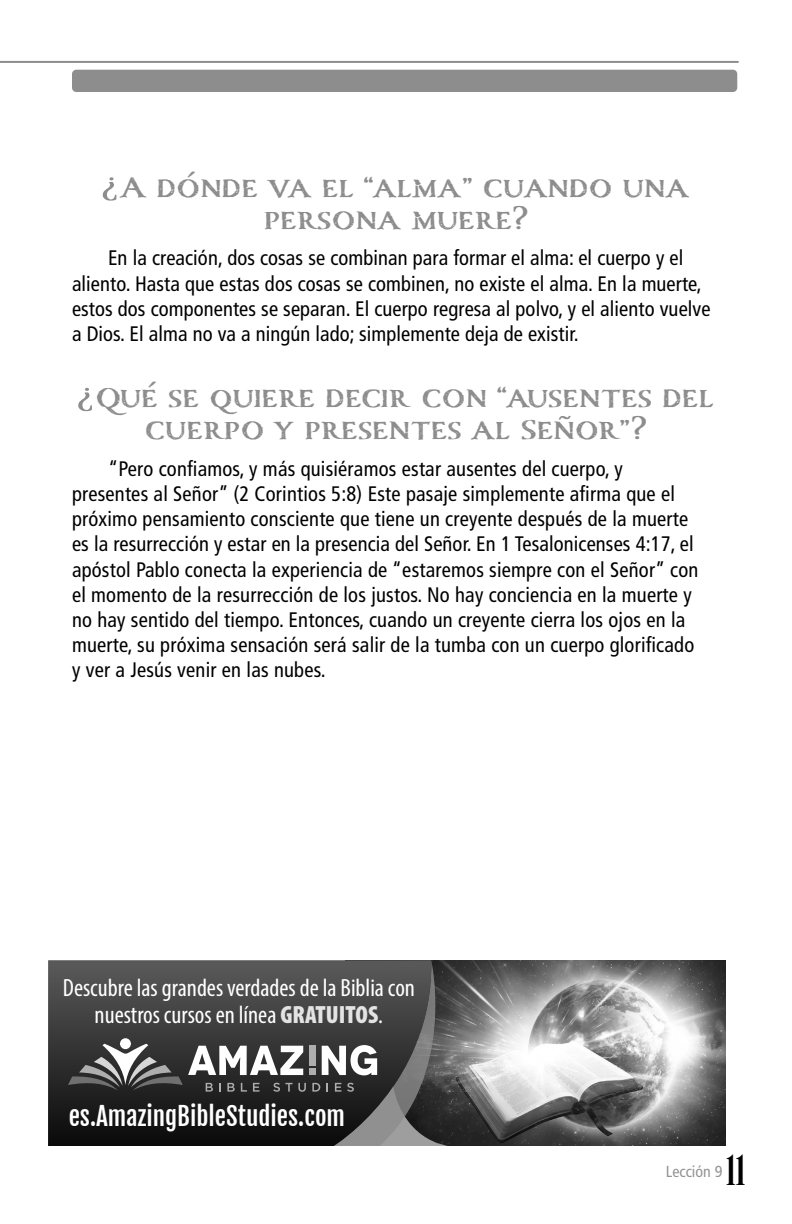
<style>
.page{position:relative;width:792px;height:1224px;background:#fff}
.page>*{position:absolute;margin:0;border:0;box-sizing:border-box;transform-origin:0 0}
.t1{font:44px "Desire Pro";color:#000}
.Further_Study_SubHeaders{font:700 34px/32px "Carta Marina";color:#8d8d8d;text-align:center}
.t2{font:condensed 25px/27px "Myriad Pro";color:#fff;text-align:center}
.t3{font:25px "Fjalla One";color:#fff}
.Main_Copy{font:condensed 21px/25.2px "Frutiger LT Pro";letter-spacing:.01em;color:#000}
.t4{font:condensed 16px "Frutiger LT Pro";color:#949494}
.s1{font-weight:900;color:#e3e3e3}
</style>
<div class="page">
<hr style="left:0;top:61px;width:738px;height:2px;background:#8d8d8d">
<svg style="left:103px;top:177px;width:13px;height:24px"></svg>
<svg style="left:78px;top:388px;width:14px;height:23px"></svg>
<div style="left:72px;top:70px;width:665px;height:22px;background:#8d8d8d;border-radius:4px"></div>
<img style="left:449px;top:960px;width:277px;height:186px">
<svg style="left:48px;top:960px;width:264px;height:186px;background:#343434"></svg>
<svg style="left:312px;top:960px;width:137px;height:186px;background:#505050"></svg>
<div style="left:309px;top:1046px;width:7px;height:20px;background:#aeaeae"></div>
<div style="left:309px;top:1068px;width:7px;height:7px;background:#aeaeae"></div>
<div style="left:120px;top:1038px;width:11px;height:11px;background:#fff;border-radius:50%"></div>
<svg style="left:68px;top:1044px;width:238px;height:48px"></svg>
<p class="Further_Study_SubHeaders" style="left:120px;top:171px;width:571px">A dónde va el “alma” cuando una persona muere?</p>
<p class="Main_Copy" style="left:72px;top:246px;width:640px;text-indent:36px">En la creación, dos cosas se combinan para formar el alma: el cuerpo y el aliento. Hasta que estas dos cosas se combinen, no existe el alma. En la muerte, estos dos componentes se separan. El cuerpo regresa al polvo, y el aliento vuelve a Dios. El alma no va a ningún lado; simplemente deja de existir.</p>
<p class="Further_Study_SubHeaders" style="left:95px;top:381px;width:620px">Qué se quiere decir con “ausentes del cuerpo y presentes al Señor”?</p>
<p class="Main_Copy" style="left:72px;top:456px;width:628px;text-indent:36px">“Pero confiamos, y más quisiéramos estar ausentes del cuerpo, y presentes al Señor” (2 Corintios 5:8) Este pasaje simplemente afirma que el próximo pensamiento consciente que tiene un creyente después de la muerte es la resurrección y estar en la presencia del Señor. En 1 Tesalonicenses 4:17, el apóstol Pablo conecta la experiencia de “estaremos siempre con el Señor” con el momento de la resurrección de los justos. No hay conciencia en la muerte y no hay sentido del tiempo. Entonces, cuando un creyente cierra los ojos en la muerte, su próxima sensación será salir de la tumba con un cuerpo glorificado y ver a Jesús venir en las nubes.</p>
<p class="t2" style="left:63px;top:974px;width:354px">Descubre las grandes verdades de la Biblia con nuestros cursos en línea <span class="s1">GRATUITOS</span>.</p>
<p class="t3" style="left:69px;top:1101px;width:278px">es.AmazingBibleStudies.com</p>
<p class="t4" style="left:666px;top:1162px;width:58px">Lección 9</p>
<h1 class="t1" style="left:726px;top:1144px;width:21px">11</h1>
</div>
